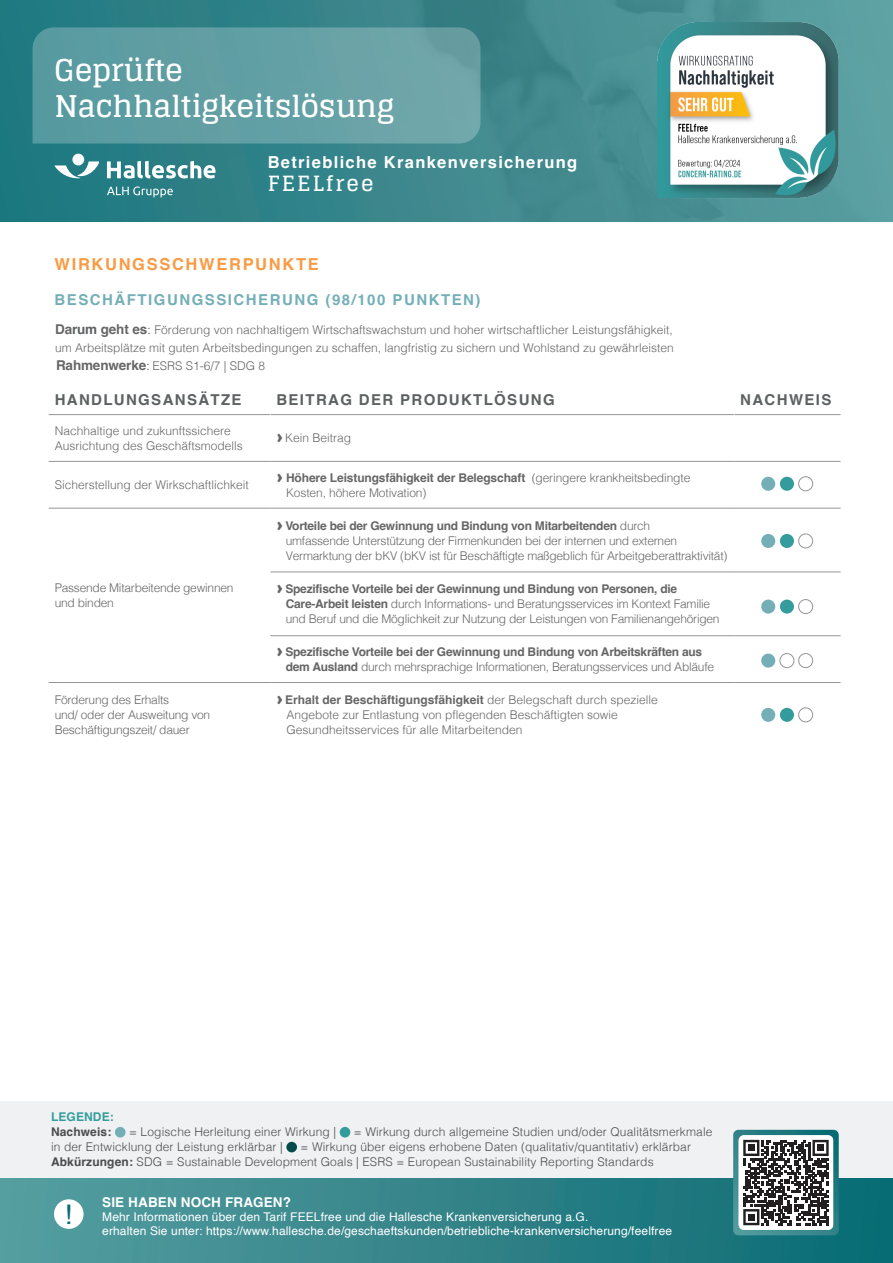
<style>
.page{position:relative;width:893px;height:1263px;background:#fff}
.page>*{position:absolute;margin:0;border:0;box-sizing:border-box;transform-origin:0 0}
.t1{font:700 30px "Glegoo";letter-spacing:-.01em;color:#fff}
.t2{font:27px "Arial";color:#056b79}
.t3{font:700 21px "Glegoo";letter-spacing:.1em;color:#fff}
.t4{font:700 16.5px "Helvetica";letter-spacing:.08em;color:#fff}
.t5{font:700 16.5px "Helvetica";letter-spacing:.1em;color:#f99b45}
.t6{font:700 15px "Helvetica";letter-spacing:.09em;color:#5d6162}
.t7{font:700 15px "Helvetica";letter-spacing:.1em;color:#74afb8}
.t8{font:700 13.5px "Helvetica";letter-spacing:.01em;color:#fff}
.t9{font:300 12px "Helvetica";letter-spacing:-.02em;color:#666}
.t10{font:300 12px "Helvetica";color:#666}
.t11{font:300 12px "Helvetica";letter-spacing:.01em;color:#4b4c4d}
.t12{font:700 12px "Helvetica";letter-spacing:-.02em;color:#666}
.t13{font:12px "Helvetica";letter-spacing:.01em;color:#fff}
.t14{font:700 12px "Helvetica";color:#666}
.t15{font:700 12px "Helvetica";letter-spacing:.01em;color:#4b4c4d}
.t16{font:700 12px "Helvetica";letter-spacing:.01em;color:#349c9c}
.s1{font-weight:700;font-size:13.5px}
.s2{font-weight:700;font-size:13.5px;color:#5d6162}
.s3{font-weight:400}
.s4{font-weight:300}
.s5{font-weight:700}
</style>
<div class="page">
<div style="left:0;top:0;width:893px;height:221px;background:linear-gradient(to right,#1e767e,#5b9b9d)"></div>
<svg style="left:33px;top:27px;width:447px;height:117px;background:#629fa4"></svg>
<svg style="left:107px;top:186px;width:66px;height:11px"></svg>
<svg style="left:107px;top:161px;width:109px;height:17px"></svg>
<div style="left:72px;top:154px;width:12px;height:11px;background:#fff;border-radius:50%"></div>
<svg style="left:55px;top:161px;width:44px;height:18px"></svg>
<div style="left:0;top:1178px;width:893px;height:85px;background:linear-gradient(to right,#589ea0,#0a6a73)"></div>
<div style="left:0;top:1101px;width:893px;height:77px;background:#f0f1f2"></div>
<div style="left:54px;top:1199px;width:30px;height:30px;background:#fff;border-radius:50%"></div>
<div style="left:115px;top:1127px;width:11px;height:10px;background:#74afb8;border-radius:50%"></div>
<div style="left:340px;top:1127px;width:10px;height:10px;background:#349c9c;border-radius:50%"></div>
<div style="left:286px;top:1142px;width:11px;height:10px;background:#044c4c;border-radius:50%"></div>
<hr style="left:49px;top:414px;width:221px;height:1px;background:#939598">
<hr style="left:270px;top:414px;width:464px;height:1px;background:#939598">
<hr style="left:734px;top:414px;width:107px;height:1px;background:#939598">
<hr style="left:49px;top:461px;width:221px;height:1px;background:#939598">
<hr style="left:270px;top:461px;width:464px;height:1px;background:#939598">
<hr style="left:734px;top:461px;width:107px;height:1px;background:#939598">
<hr style="left:49px;top:508px;width:221px;height:1px;background:#939598">
<hr style="left:270px;top:508px;width:464px;height:1px;background:#939598">
<hr style="left:734px;top:508px;width:107px;height:1px;background:#939598">
<hr style="left:270px;top:572px;width:464px;height:1px;background:#939598">
<hr style="left:734px;top:572px;width:107px;height:1px;background:#939598">
<hr style="left:270px;top:635px;width:464px;height:1px;background:#939598">
<hr style="left:734px;top:635px;width:107px;height:1px;background:#939598">
<hr style="left:49px;top:682px;width:221px;height:1px;background:#939598">
<hr style="left:270px;top:682px;width:464px;height:1px;background:#939598">
<hr style="left:734px;top:682px;width:107px;height:1px;background:#939598">
<div style="left:761px;top:477px;width:14px;height:14px;background:#74afb8;border-radius:50%"></div>
<div style="left:780px;top:477px;width:14px;height:14px;background:#349c9c;border-radius:50%"></div>
<div style="left:798px;top:477px;width:15px;height:14px;border:1px solid #939598;border-radius:50%"></div>
<div style="left:761px;top:534px;width:14px;height:14px;background:#74afb8;border-radius:50%"></div>
<div style="left:780px;top:534px;width:14px;height:14px;background:#349c9c;border-radius:50%"></div>
<div style="left:798px;top:534px;width:15px;height:14px;border:1px solid #939598;border-radius:50%"></div>
<div style="left:761px;top:600px;width:14px;height:14px;background:#74afb8;border-radius:50%"></div>
<div style="left:780px;top:600px;width:14px;height:14px;background:#349c9c;border-radius:50%"></div>
<div style="left:798px;top:599px;width:15px;height:15px;border:1px solid #939598;border-radius:50%"></div>
<div style="left:761px;top:654px;width:14px;height:14px;background:#74afb8;border-radius:50%"></div>
<div style="left:780px;top:653px;width:14px;height:15px;border:1px solid #939598;border-radius:50%"></div>
<div style="left:798px;top:653px;width:15px;height:15px;border:1px solid #939598;border-radius:50%"></div>
<div style="left:761px;top:708px;width:14px;height:14px;background:#74afb8;border-radius:50%"></div>
<div style="left:780px;top:708px;width:14px;height:14px;background:#349c9c;border-radius:50%"></div>
<div style="left:798px;top:708px;width:15px;height:14px;border:1px solid #939598;border-radius:50%"></div>
<img style="left:657px;top:23px;width:184px;height:176px">
<svg style="left:733px;top:1130px;width:106px;height:105px"></svg>
<div style="left:748px;top:1144px;width:7px;height:7px;background:#231f20"></div>
<div style="left:817px;top:1144px;width:7px;height:7px;background:#231f20"></div>
<div style="left:748px;top:1214px;width:7px;height:6px;background:#231f20"></div>
<p class="t1" style="left:55px;top:53px;width:130px">Geprüfte</p>
<p class="t1" style="left:55px;top:89px;width:341px">Nachhaltigkeitslösung</p>
<p class="t4" style="left:268px;top:152px;width:311px">Betriebliche Krankenversicherung</p>
<p class="t3" style="left:268px;top:171px;width:107px">FEELfree</p>
<p class="t5" style="left:55px;top:254px;width:266px">WIRKUNGSSCHWERPUNKTE</p>
<p class="t7" style="left:55px;top:290px;width:428px">BESCHÄFTIGUNGSSICHERUNG (98/100 PUNKTEN)</p>
<p class="t10" style="left:55px;top:320px;width:619px"><span class="s1">Da</span><span class="s2">rum</span> <span class="s1">geht es</span><span class="s3">:</span> Förderung von nachhaltigem Wirtschaftswachstum und hoher wirtschaftlicher Leistungsfähigkeit,</p>
<p class="t10" style="left:55px;top:338px;width:620px">um Arbeitsplätze mit guten Arbeitsbedingungen zu schaffen, langfristig zu sichern und Wohlstand zu gewährleisten</p>
<p class="t10" style="left:56px;top:356px;width:211px"><span class="s1">Rahmenwerke</span><span class="s3">:</span> ESRS S1-6/7 | SDG 8</p>
<p class="t6" style="left:55px;top:391px;width:188px">HANDLUNGSANSÄTZE</p>
<p class="t6" style="left:276px;top:391px;width:280px">BEITRAG DER PRODUKTLÖSUNG</p>
<p class="t6" style="left:740px;top:391px;width:93px">NACHWEIS</p>
<p class="t10" style="left:55px;top:420px;width:178px">Nachhaltige und zukunftssichere</p>
<p class="t10" style="left:55px;top:435px;width:190px">Ausrichtung des Geschäftsmodells</p>
<p class="t10" style="left:285px;top:428px;width:68px">Kein Beitrag</p>
<p class="t10" style="left:55px;top:475px;width:196px">Sicherstellung der Wirkschaftlichkeit</p>
<p class="t9" style="left:55px;top:578px;width:180px">Passende Mitarbeitende gewinnen</p>
<p class="t9" style="left:55px;top:593px;width:61px">und binden</p>
<p class="t9" style="left:55px;top:689px;width:116px">Förderung des Erhalts</p>
<p class="t9" style="left:55px;top:704px;width:157px">und/ oder der Ausweitung von</p>
<p class="t9" style="left:55px;top:719px;width:136px">Beschäftigungszeit/ dauer</p>
<p class="t12" style="left:286px;top:470px;width:406px">Höhere Leistungsfähigkeit der Belegschaft <span class="s4">(geringere krankheitsbedingte</span></p>
<p class="t9" style="left:286px;top:482px;width:142px">Kosten, höhere Motivation)</p>
<p class="t12" style="left:285px;top:518px;width:366px">Vorteile bei der Gewinnung und Bindung von Mitarbeitenden <span class="s4">durch</span></p>
<p class="t9" style="left:286px;top:530px;width:393px">umfassende Unterstützung der Firmenkunden bei der internen und externen</p>
<p class="t9" style="left:286px;top:545px;width:443px">Vermarktung der bKV (bKV ist für Beschäftigte maßgeblich für Arbeitgeberattraktivität)</p>
<p class="t12" style="left:285px;top:582px;width:393px">Spezifische Vorteile bei der Gewinnung und Bindung von Personen, die</p>
<p class="t9" style="left:286px;top:594px;width:426px"><span class="s5">Care-Arbeit leisten</span> durch Informations- und Beratungsservices im Kontext Familie</p>
<p class="t9" style="left:286px;top:609px;width:435px">und Beruf und die Möglichkeit zur Nutzung der Leistungen von Familienangehörigen</p>
<p class="t12" style="left:285px;top:644px;width:418px">Spezifische Vorteile bei der Gewinnung und Bindung von Arbeitskräften aus</p>
<p class="t9" style="left:286px;top:657px;width:430px"><span class="s5">dem Ausland</span> durch mehrsprachige Informationen, Beratungsservices und Abläufe</p>
<p class="t14" style="left:285px;top:692px;width:374px">Erhalt der Beschäftigungsfähigkeit <span class="s4">der Belegschaft durch spezielle</span></p>
<p class="t10" style="left:286px;top:704px;width:333px">Angebote zur Entlastung von pflegenden Beschäftigten sowie</p>
<p class="t10" style="left:286px;top:719px;width:238px">Gesundheitsservices für alle Mitarbeitenden</p>
<p class="t16" style="left:51px;top:1110px;width:64px">LEGENDE:</p>
<p class="t15" style="left:51px;top:1125px;width:62px">Nachweis:</p>
<p class="t11" style="left:129px;top:1122px;width:208px">= Logische Herleitung einer Wirkung |</p>
<p class="t11" style="left:354px;top:1122px;width:360px">= Wirkung durch allgemeine Studien und/oder Qualitätsmerkmale</p>
<p class="t11" style="left:51px;top:1137px;width:233px">in der Entwicklung der Leistung erklärbar |</p>
<p class="t11" style="left:301px;top:1137px;width:392px">= Wirkung über eigens erhobene Daten (qualitativ/quantitativ) erklärbar</p>
<p class="t11" style="left:51px;top:1152px;width:604px"><span class="s5">Abkürzungen:</span> SDG = Sustainable Development Goals | ESRS = European Sustainability Reporting Standards</p>
<p class="t2" style="left:65px;top:1197px;width:9px">!</p>
<p class="t8" style="left:102px;top:1193px;width:190px">SIE HABEN NOCH FRAGEN?</p>
<p class="t13" style="left:102px;top:1207px;width:488px">Mehr Informationen über den Tarif FEELfree und die Hallesche Krankenversicherung a.G.</p>
<p class="t13" style="left:102px;top:1222px;width:571px">erhalten Sie unter: https://www.hallesche.de/geschaeftskunden/betriebliche-krankenversicherung/feelfree</p>
</div>
